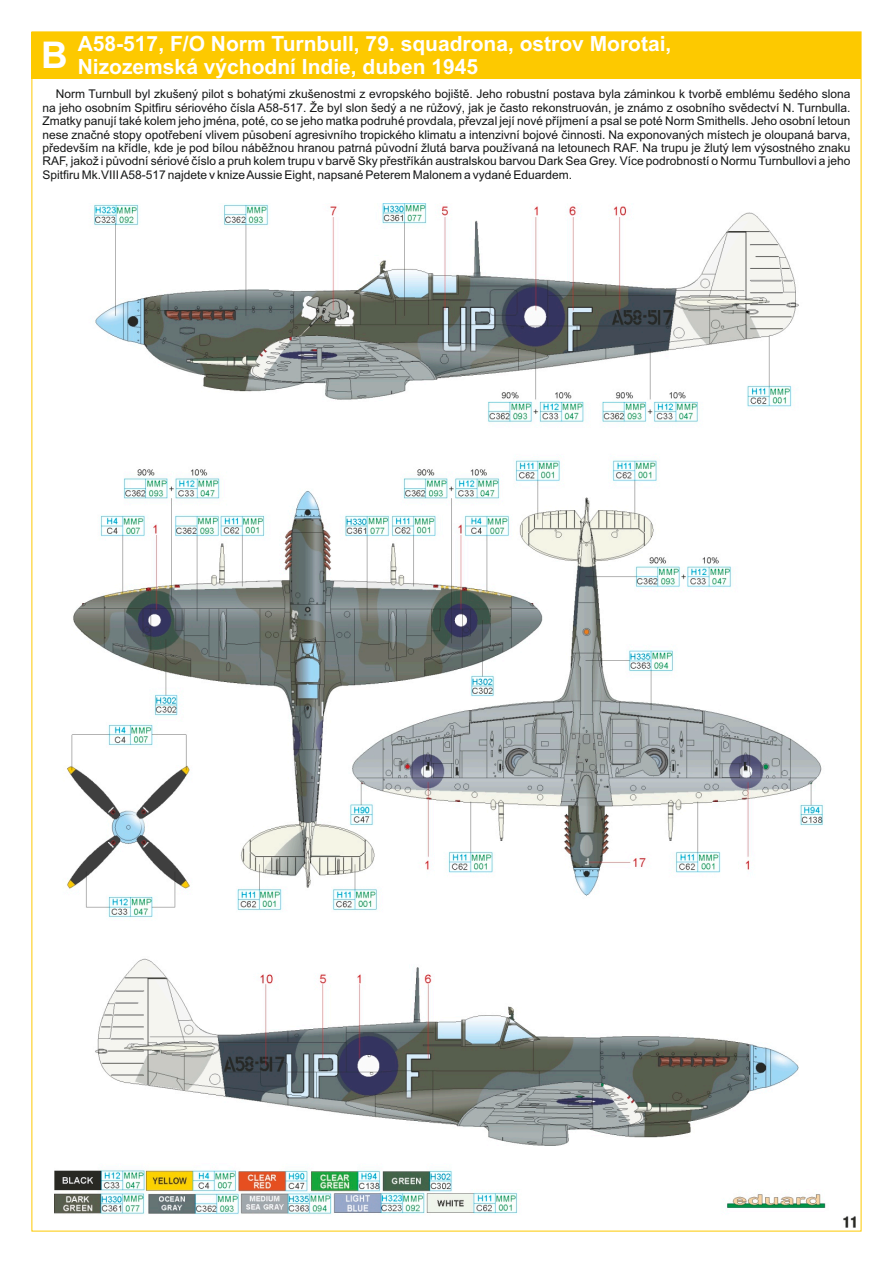
<style>
.page{position:relative;width:893px;height:1263px;background:#fff}
.page>*{position:absolute;margin:0;border:0;box-sizing:border-box;transform-origin:0 0}
.t1{font:700 36.75px "Arial";color:#fff}
.t2{font:700 21px/23.4px "Arial";color:#fff}
.t3{font:12px/13.4px "Arial";color:#151616;text-align:justify}
</style>
<div class="page">
<img style="left:54px;top:203px;width:801px;height:1024px">
<div style="left:32px;top:32px;width:829px;height:47px;background:#fdc900"></div>
<h1 class="t1" style="left:41px;top:42px;width:28px">B</h1>
<h2 class="t2" style="left:78px;top:34px;width:595px">A58-517, F/O Norm Turnbull, 79. squadrona, ostrov Morotai,<br>Nizozemská východní Indie, duben 1945</h2>
<p class="t3" style="left:42px;top:89px;width:809px;text-indent:13px">Norm Turnbull byl zkušený pilot s bohatými zkušenostmi z evropského bojiště. Jeho robustní postava byla záminkou k tvorbě emblému šedého slona na jeho osobním Spitfiru sériového čísla A58-517. Že byl slon šedý a ne růžový, jak je často rekonstruován, je známo z osobního svědectví N. Turnbulla.<br>Zmatky panují také kolem jeho jména, poté, co se jeho matka podruhé provdala, převzal její nové příjmení a psal se poté Norm Smithells. Jeho osobní letoun nese značné stopy opotřebení vlivem působení agresivního tropického klimatu a intenzivní bojové činnosti. Na exponovaných místech je oloupaná barva, především na křídle, kde je pod bílou náběžnou hranou patrná původní žlutá barva používaná na letounech RAF. Na trupu je žlutý lem výsostného znaku RAF, jakož i původní sériové číslo a pruh kolem trupu v barvě Sky přestříkán australskou barvou Dark Sea Grey. Více podrobností o Normu Turnbullovi a jeho Spitfiru Mk.VIII A58-517 najdete v knize Aussie Eight, napsané Peterem Malonem a vydané Eduardem.</p>
</div>
